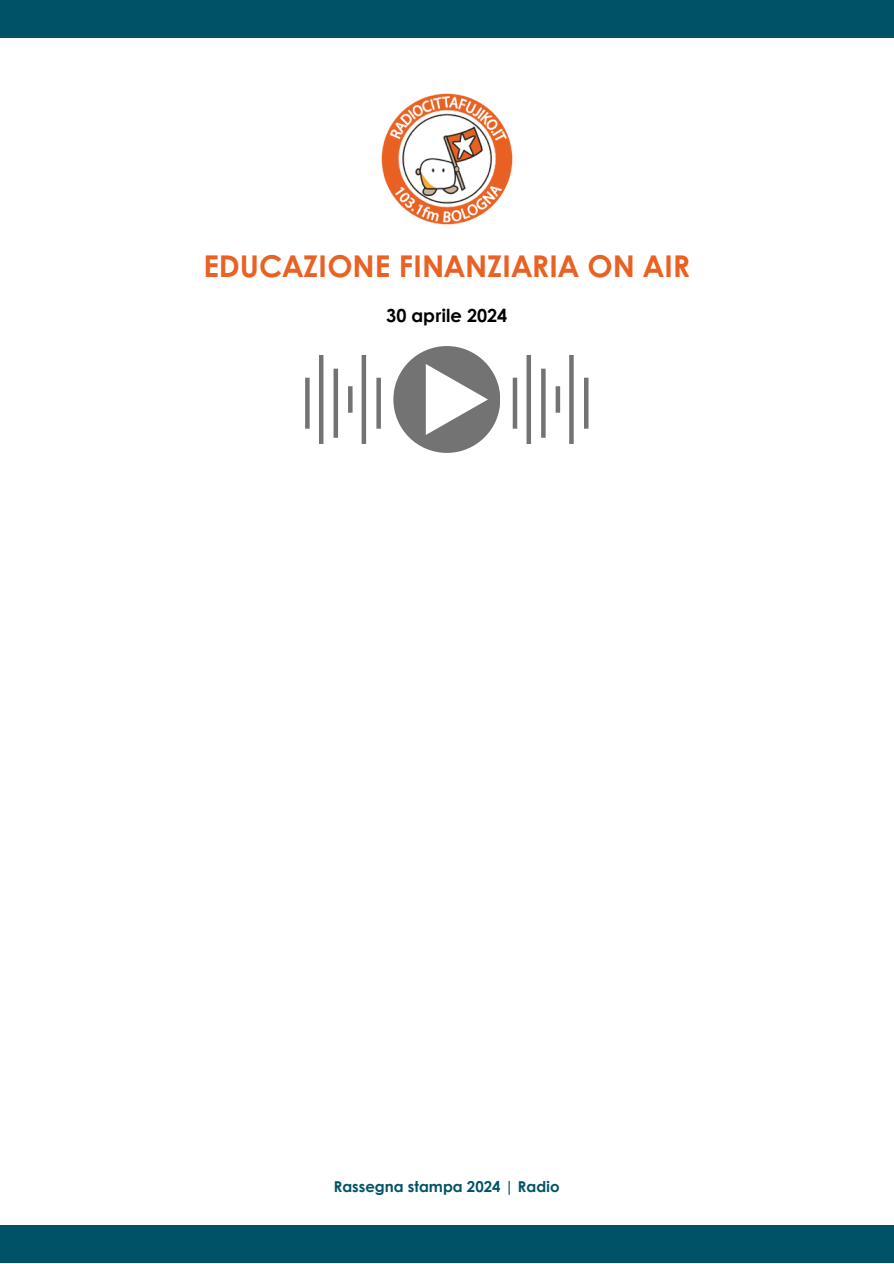
<style>
.page{position:relative;width:894px;height:1264px;background:#fff}
.page>*{position:absolute;margin:0;border:0;box-sizing:border-box;transform-origin:0 0}
.t1{font:700 30px "Century Gothic";color:#e96123}
.t2{font:700 18px "Century Gothic";color:#000}
.t3{font:700 15px "Century Gothic";color:#005366}
</style>
<div class="page">
<div style="left:0;top:1225px;width:893px;height:37px;background:#005366"></div>
<div style="left:0;top:0;width:893px;height:37px;background:#005366"></div>
<div style="left:393px;top:346px;width:107px;height:107px;background:#737373;border-radius:50%"></div>
<svg style="left:425px;top:364px;width:63px;height:71px"></svg>
<div style="left:333px;top:368px;width:5px;height:70px;background:#737373"></div>
<div style="left:361px;top:355px;width:5px;height:89px;background:#737373"></div>
<hr style="left:319px;top:355px;width:4px;height:89px;background:#737373">
<hr style="left:348px;top:386px;width:4px;height:27px;background:#737373">
<div style="left:376px;top:378px;width:5px;height:50px;background:#737373"></div>
<svg style="left:305px;top:378px;width:4px;height:50px"></svg>
<svg style="left:541px;top:368px;width:4px;height:70px"></svg>
<svg style="left:569px;top:355px;width:4px;height:89px"></svg>
<div style="left:526px;top:355px;width:5px;height:89px;background:#737373"></div>
<div style="left:555px;top:386px;width:5px;height:27px;background:#737373"></div>
<hr style="left:584px;top:378px;width:4px;height:50px;background:#737373">
<div style="left:512px;top:378px;width:5px;height:50px;background:#737373"></div>
<img style="left:381px;top:93px;width:132px;height:132px">
<p class="t1" style="left:203px;top:243px;width:488px">EDUCAZIONE FINANZIARIA ON AIR</p>
<h2 class="t2" style="left:386px;top:302px;width:122px">30 aprile 2024</h2>
<h1 class="t3" style="left:333px;top:1174px;width:227px">Rassegna stampa 2024 | Radio</h1>
</div>
